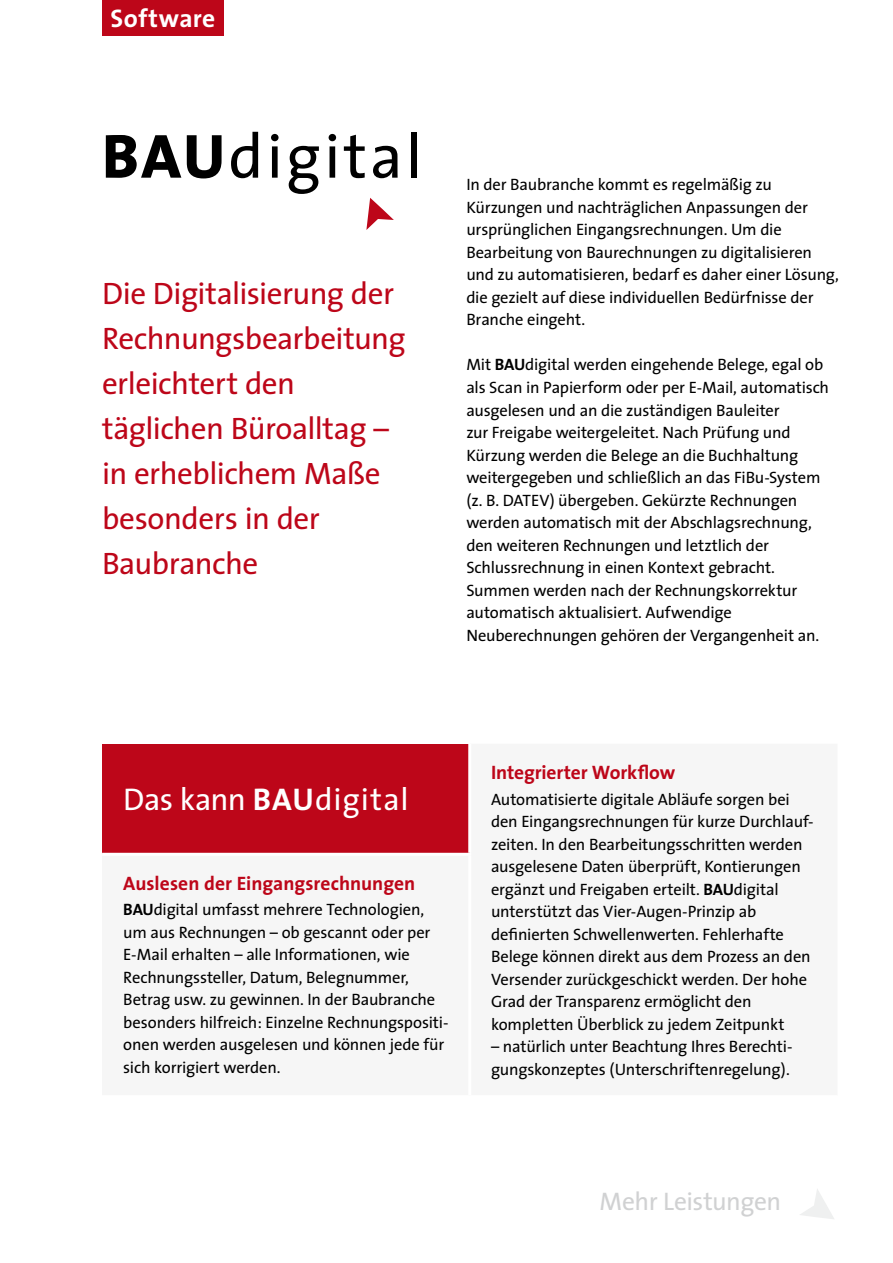
<style>
.page{position:relative;width:893px;height:1263px;background:#fff}
.page>*{position:absolute;margin:0;border:0;box-sizing:border-box;transform-origin:0 0}
.t1{font:62.85px "The Sans";letter-spacing:.05em;color:#000}
.t2{font:31.5px "The Sans";letter-spacing:.025em;color:#fff}
.t3{font:31.05px/45px "The Sans";letter-spacing:-.015em;color:#bd0619}
.t4{font:25.5px "The Sans";letter-spacing:-.02em;color:#d0d1d2}
.t5{font:700 25.5px "The Sans";letter-spacing:.015em;color:#fff}
.t6{font:700 19.5px "The Sans";letter-spacing:-.005em;color:#bd0619}
.t7{font:16.5px/22.5px "The Sans";letter-spacing:-.01em;color:#000}
.s1{font-weight:800}
.s2{font-family:"The Sans Bold Caps"}
.s3{font-weight:700}
</style>
<div class="page">
<div style="left:102px;top:744px;width:366px;height:109px;background:#bd0619"></div>
<svg style="left:800px;top:1189px;width:34px;height:30px"></svg>
<svg style="left:366px;top:198px;width:28px;height:32px"></svg>
<div style="left:102px;top:0;width:122px;height:35px;background:#bd0619"></div>
<h3 class="t5" style="left:111px;top:-3px;width:106px">Software</h3>
<h1 class="t1" style="left:102px;top:104px;width:322px"><span class="s1">BAU</span>digital</h1>
<h3 class="t3" style="left:102px;top:270px;width:305px">Die Digitalisierung der<br>Rechnungsbearbeitung erleichtert den täglichen Büroalltag – in erheblichem Maße besonders in der<br>Baubranche</h3>
<p class="t7" style="left:466px;top:173px;width:374px">In der Baubranche kommt es regelmäßig zu Kürzungen und nachträglichen Anpassungen der ursprünglichen Eingangsrechnungen. Um die Bearbeitung von Baurechnungen zu digitalisieren und zu automatisieren, bedarf es daher einer Lösung, die gezielt auf diese individuellen Bedürfnisse der Branche eingeht.</p>
<p class="t7" style="left:466px;top:353px;width:364px">Mit <span class="s2">BAU</span>digital werden eingehende Belege, egal ob als Scan in Papierform oder per E-Mail, automatisch ausgelesen und an die zuständigen Bauleiter<br>zur Freigabe weitergeleitet. Nach Prüfung und Kürzung werden die Belege an die Buchhaltung weitergegeben und schließlich an das FiBu-System (z. B. DATEV) übergeben. Gekürzte Rechnungen werden automatisch mit der Abschlagsrechnung, den weiteren Rechnungen und letztlich der Schlussrechnung in einen Kontext gebracht.<br>Summen werden nach der Rechnungskorrektur automatisch aktualisiert. Aufwendige Neuberechnungen gehören der Vergangenheit an.</p>
<h2 class="t2" style="left:123px;top:774px;width:287px">Das kann <span class="s2">BAU</span>digital</h2>
<p class="t6" style="left:123px;top:867px;width:294px">Auslesen der Eingangsrechnungen</p>
<p class="t7" style="left:123px;top:898px;width:327px"><span class="s3">BAU</span>digital umfasst mehrere Technologien, um aus Rechnungen – ob gescannt oder per E-Mail erhalten – alle Informationen, wie Rechnungssteller, Datum, Belegnummer, Betrag usw. zu gewinnen. In der Baubranche besonders hilfreich: Einzelne Rechnungspositi&shy;onen werden ausgelesen und können jede für sich korrigiert werden.</p>
<p class="t6" style="left:491px;top:756px;width:186px">Integrierter Workflow</p>
<p class="t7" style="left:491px;top:787px;width:324px">Automatisierte digitale Abläufe sorgen bei den Eingangsrechnungen für kurze Durchlauf&shy;zeiten. In den Bearbeitungsschritten werden ausgelesene Daten überprüft, Kontierungen ergänzt und Freigaben erteilt. <span class="s3">BAU</span>digital unterstützt das Vier-Augen-Prinzip ab definierten Schwellenwerten. Fehlerhafte Belege können direkt aus dem Prozess an den Versender zurückgeschickt werden. Der hohe Grad der Transparenz ermöglicht den kompletten Überblick zu jedem Zeitpunkt</p>
<p class="t7" style="left:491px;top:1035px;width:303px">– natürlich unter Beachtung Ihres Berechti&shy;gungskonzeptes (Unterschriftenregelung).</p>
<h3 class="t4" style="left:600px;top:1180px;width:183px">Mehr Leistungen</h3>
</div>
